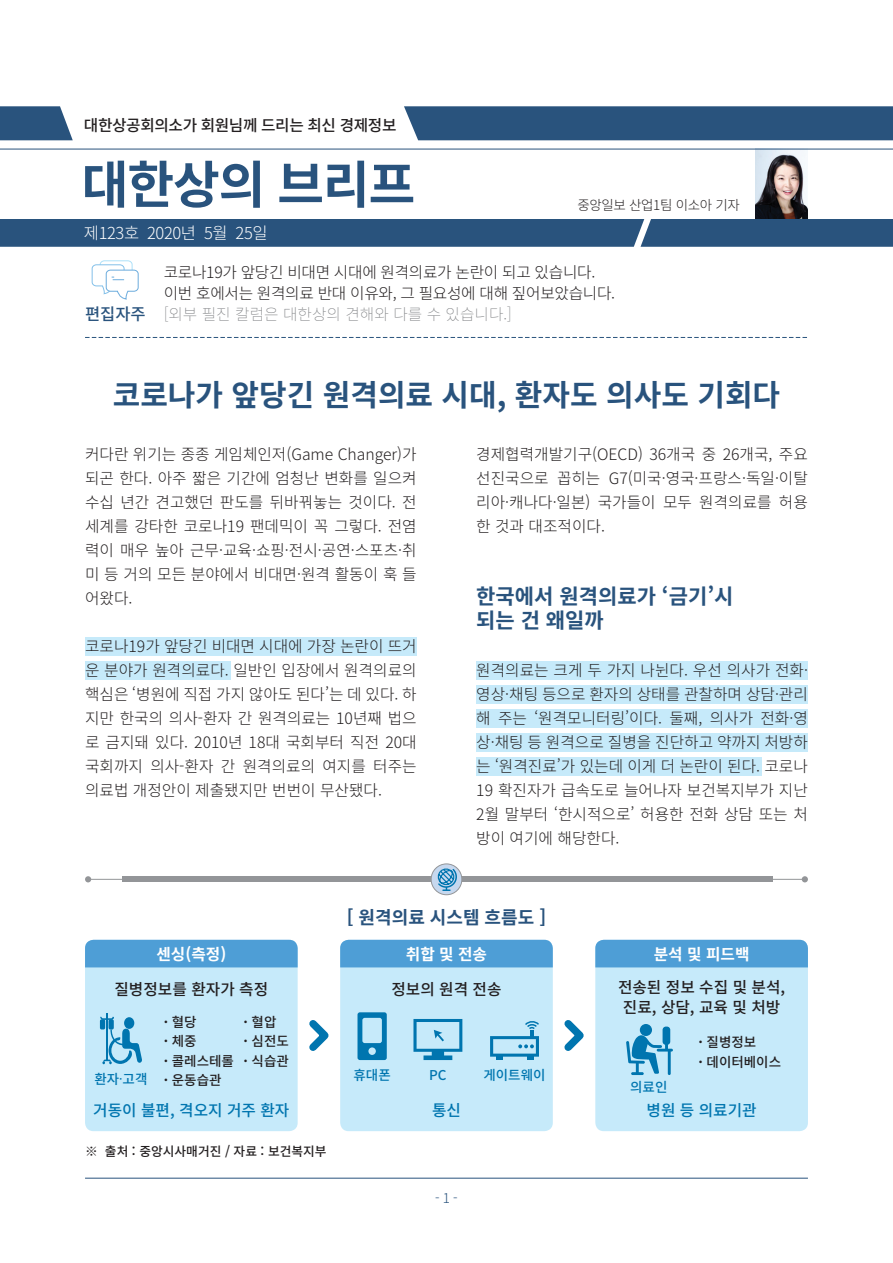
<style>
.page{position:relative;width:893px;height:1263px;background:#fff}
.page>*{position:absolute;margin:0;border:0;box-sizing:border-box;transform-origin:0 0}
.t1{font:700 51px "Source Han Sans K";letter-spacing:-.025em;color:#29537d}
.t2{font:700 30px "Noto Sans CJ Kkr";color:#29537d}
.t3{font:700 21px "Noto Sans CJ Kkr";color:#29537d}
.t4{font:700 18px "Noto Sans CJ Kkr";color:#29537d}
.t5{font:300 16.5px "Source Han Sans K";letter-spacing:-.025em;color:#fff}
.t6{font:500 16.5px "Source Han Sans K";color:#29537d}
.t7{font:300 15.75px/24px "Noto Sans CJ Kkr";color:#231f20;text-align:justify}
.t8{font:300 15.75px "Source Han Sans K";letter-spacing:-.02em;color:#231f20}
.t9{font:500 15.75px "Noto Sans CJ Kkr";color:#231f20}
.t10{font:200 15.75px "Source Han Sans K";color:#76787b}
.t11{font:500 15.75px "Noto Sans CJ Kkr";color:#0075af}
.t12{font:500 15.75px "Source Han Sans K";letter-spacing:-.025em;color:#231f20}
.t13{font:700 15.75px "Noto Sans CJ Kkr";color:#fff}
.t14{font:500 13.5px "Noto Sans CJ Kkr";color:#231f20}
.t15{font:500 13.5px "Noto Sans CJ Kkr";color:#0075af}
.t16{font:300 13.5px "Source Han Sans K";letter-spacing:-.025em;color:#231f20}
.t17{font:300 13.5px "Noto Sans CJ Kkr";color:#29537d}
.t18{font:500 12.75px "Noto Sans CJ Kkr";color:#231f20}
.s1{font-family:"Noto Sans CJ Kkr"}
.s2{font-family:"Source Han Sans K";font-weight:300}
.s3{font-family:"Source Han Sans K";font-weight:700}
</style>
<div class="page">
<img style="left:755px;top:150px;width:53px;height:69px">
<div style="left:476px;top:685px;width:332px;height:19px;background:#c6eafa"></div>
<div style="left:476px;top:733px;width:332px;height:19px;background:#c6eafa"></div>
<div style="left:85px;top:637px;width:332px;height:19px;background:#c6eafa"></div>
<div style="left:476px;top:709px;width:332px;height:19px;background:#c6eafa"></div>
<div style="left:476px;top:757px;width:286px;height:19px;background:#c6eafa"></div>
<div style="left:85px;top:661px;width:145px;height:19px;background:#c6eafa"></div>
<div style="left:476px;top:661px;width:332px;height:19px;background:#c6eafa"></div>
<svg style="left:0;top:106px;width:73px;height:34px;background:#3e6489"></svg>
<div style="left:404px;top:106px;width:489px;height:34px;background:#29537d"></div>
<hr style="left:0;top:149px;width:893px;height:1px;background:#29537d">
<svg style="left:85px;top:337px;width:722px;height:1px"></svg>
<svg style="left:91px;top:260px;width:48px;height:40px"></svg>
<div style="left:0;top:219px;width:893px;height:28px;background:#29537d"></div>
<hr style="left:85px;top:1178px;width:723px;height:1px;background:#29537d">
<svg style="left:85px;top:876px;width:6px;height:6px"></svg>
<svg style="left:802px;top:876px;width:6px;height:6px"></svg>
<hr style="left:88px;top:879px;width:717px;height:1px;background:#939598">
<div style="left:122px;top:877px;width:651px;height:5px;background:#939598"></div>
<svg style="left:431px;top:864px;width:31px;height:31px"></svg>
<div style="left:431px;top:864px;width:31px;height:31px;border:1px solid #939598;border-radius:50%"></div>
<svg style="left:436px;top:866px;width:21px;height:25px"></svg>
<div style="left:85px;top:940px;width:213px;height:191px;background:#c6eafa;border-radius:9px"></div>
<div style="left:85px;top:940px;width:213px;height:27px;background:#4e9ed6"></div>
<div style="left:124px;top:1017px;width:10px;height:12px;background:#0075af;border-radius:50%"></div>
<div style="left:109px;top:1019px;width:5px;height:10px;background:#0075af;border-radius:2px"></div>
<div style="left:100px;top:1019px;width:5px;height:10px;background:#0075af;border-radius:2px"></div>
<hr style="left:106px;top:1013px;width:2px;height:48px;background:#0075af">
<svg style="left:100px;top:1017px;width:14px;height:3px"></svg>
<svg style="left:102px;top:1029px;width:40px;height:35px"></svg>
<div style="left:595px;top:940px;width:213px;height:191px;background:#c6eafa;border-radius:9px"></div>
<div style="left:595px;top:940px;width:213px;height:27px;background:#4e9ed6"></div>
<div style="left:640px;top:1024px;width:12px;height:12px;background:#0075af;border-radius:50%"></div>
<div style="left:663px;top:1026px;width:7px;height:19px;background:#0075af;border-radius:3px"></div>
<svg style="left:626px;top:1035px;width:47px;height:40px"></svg>
<div style="left:340px;top:940px;width:213px;height:191px;background:#c6eafa;border-radius:9px"></div>
<div style="left:340px;top:940px;width:213px;height:27px;background:#4e9ed6"></div>
<svg style="left:357px;top:1012px;width:30px;height:48px"></svg>
<svg style="left:413px;top:1019px;width:49px;height:41px"></svg>
<svg style="left:490px;top:1021px;width:49px;height:39px"></svg>
<svg style="left:309px;top:1020px;width:20px;height:31px"></svg>
<svg style="left:564px;top:1020px;width:20px;height:31px"></svg>
<p class="t12" style="left:84px;top:116px;width:314px">대한상공회의소가 회원님께 드리는 최신 경제정보</p>
<p class="t1" style="left:82px;top:156px;width:335px">대한상의 브리프</p>
<p class="t5" style="left:84px;top:223px;width:185px"><span class="s1">제123호</span> 2020년 5월 25일</p>
<p class="t16" style="left:577px;top:197px;width:164px">중앙일보 산업1팀 이소아 기자</p>
<p class="t6" style="left:85px;top:305px;width:62px">편집자주</p>
<p class="t8" style="left:164px;top:263px;width:433px">코로나19가 앞당긴 비대면 시대에 원격의료가 논란이 되고 있습니다.</p>
<p class="t8" style="left:164px;top:284px;width:453px">이번 호에서는 원격의료 반대 이유와, 그 필요성에 대해 짚어보았습니다.</p>
<p class="t10" style="left:164px;top:305px;width:350px">[외부 필진 칼럼은 대한상의 견해와 다를 수 있습니다.]</p>
<p class="t2" style="left:113px;top:378px;width:669px">코로나가 앞당긴 원격의료 시대, 환자도 의사도 기회다</p>
<p class="t7" style="left:85px;top:443px;width:333px">커다란 위기는 종종 게임체인저(Game Changer)가 되곤 한다. 아주 짧은 기간에 엄청난 변화를 일으켜 수십 년간 견고했던 판도를 뒤바꿔놓는 것이다. 전 세계를 강타한 코로나19 팬데믹이 꼭 그렇다. 전염 력이 매우 높아 근무·교육·쇼핑·전시·공연·스포츠·취 미 등 거의 모든 분야에서 비대면·원격 활동이 훅 들 어왔다.</p>
<p class="t7" style="left:85px;top:635px;width:333px">코로나19가 앞당긴 비대면 시대에 가장 논란이 뜨거 운 분야가 원격의료다. 일반인 입장에서 원격의료의 핵심은 ‘병원에 직접 가지 않아도 된다’는 데 있다. 하 지만 한국의 의사-환자 간 원격의료는 10년째 법으 로 금지돼 있다. 2010년 18대 국회부터 직전 20대 국회까지 의사-환자 간 원격의료의 여지를 터주는 의료법 개정안이 제출됐지만 번번이 무산됐다.</p>
<p class="t7" style="left:476px;top:443px;width:333px">경제협력개발기구(OECD) 36개국 중 26개국, 주요 선진국으로 꼽히는 G7(미국·영국·프랑스·독일·이탈 리아·캐나다·일본) 국가들이 모두 원격의료를 허용 한 것과 대조적이다.</p>
<p class="t3" style="left:476px;top:585px;width:259px">한국에서 원격의료가 ‘금기’시</p>
<p class="t3" style="left:476px;top:609px;width:129px">되는 건 왜일까</p>
<p class="t7" style="left:476px;top:659px;width:333px">원격의료는 크게 두 가지 나뉜다. 우선 의사가 전화· 영상·채팅 등으로 환자의 상태를 관찰하며 상담·관리 해 주는 ‘원격모니터링’이다. 둘째, 의사가 전화·영 상·채팅 등 원격으로 질병을 진단하고 약까지 처방하 는 ‘원격진료’가 있는데 이게 더 논란이 된다. 코로나 19 확진자가 급속도로 늘어나자 보건복지부가 지난 2월 말부터 ‘한시적으로’ 허용한 전화 상담 또는 처 방이 여기에 해당한다.</p>
<p class="t13" style="left:156px;top:945px;width:71px">센싱(측정)</p>
<p class="t9" style="left:114px;top:980px;width:155px">질병정보를 환자가 측정</p>
<p class="t15" style="left:94px;top:1071px;width:55px">환자<span class="s2">〮</span>고객</p>
<p class="t14" style="left:164px;top:1014px;width:35px"><span class="s3">·</span> 혈당</p>
<p class="t14" style="left:164px;top:1033px;width:35px"><span class="s3">·</span> 체중</p>
<p class="t14" style="left:164px;top:1053px;width:72px"><span class="s3">·</span> 콜레스테롤</p>
<p class="t14" style="left:164px;top:1072px;width:59px"><span class="s3">·</span> 운동습관</p>
<p class="t14" style="left:243px;top:1014px;width:35px"><span class="s3">·</span> 혈압</p>
<p class="t14" style="left:243px;top:1033px;width:47px"><span class="s3">·</span> 심전도</p>
<p class="t14" style="left:243px;top:1053px;width:47px"><span class="s3">·</span> 식습관</p>
<p class="t11" style="left:93px;top:1102px;width:198px">거동이 불편, 격오지 거주 환자</p>
<p class="t18" style="left:85px;top:1144px;width:243px">※ 출처 : 중앙시사매거진 / 자료 : 보건복지부</p>
<p class="t4" style="left:347px;top:907px;width:201px">[ 원격의료 시스템 흐름도 ]</p>
<p class="t13" style="left:406px;top:945px;width:83px">취합 및 전송</p>
<p class="t9" style="left:391px;top:980px;width:112px">정보의 원격 전송</p>
<p class="t15" style="left:353px;top:1067px;width:39px">휴대폰</p>
<p class="t15" style="left:429px;top:1067px;width:19px">PC</p>
<p class="t15" style="left:483px;top:1067px;width:64px">게이트웨이</p>
<p class="t11" style="left:432px;top:1102px;width:30px">통신</p>
<p class="t17" style="left:435px;top:1190px;width:24px">- 1 -</p>
<p class="t13" style="left:654px;top:945px;width:97px">분석 및 피드백</p>
<p class="t9" style="left:618px;top:979px;width:169px">전송된 정보 수집 및 분석,</p>
<p class="t9" style="left:623px;top:998px;width:159px">진료, 상담, 교육 및 처방</p>
<p class="t15" style="left:630px;top:1080px;width:39px">의료인</p>
<p class="t14" style="left:698px;top:1035px;width:59px"><span class="s3">·</span> 질병정보</p>
<p class="t14" style="left:698px;top:1054px;width:84px"><span class="s3">·</span> 데이터베이스</p>
<p class="t11" style="left:646px;top:1102px;width:112px">병원 등 의료기관</p>
</div>
